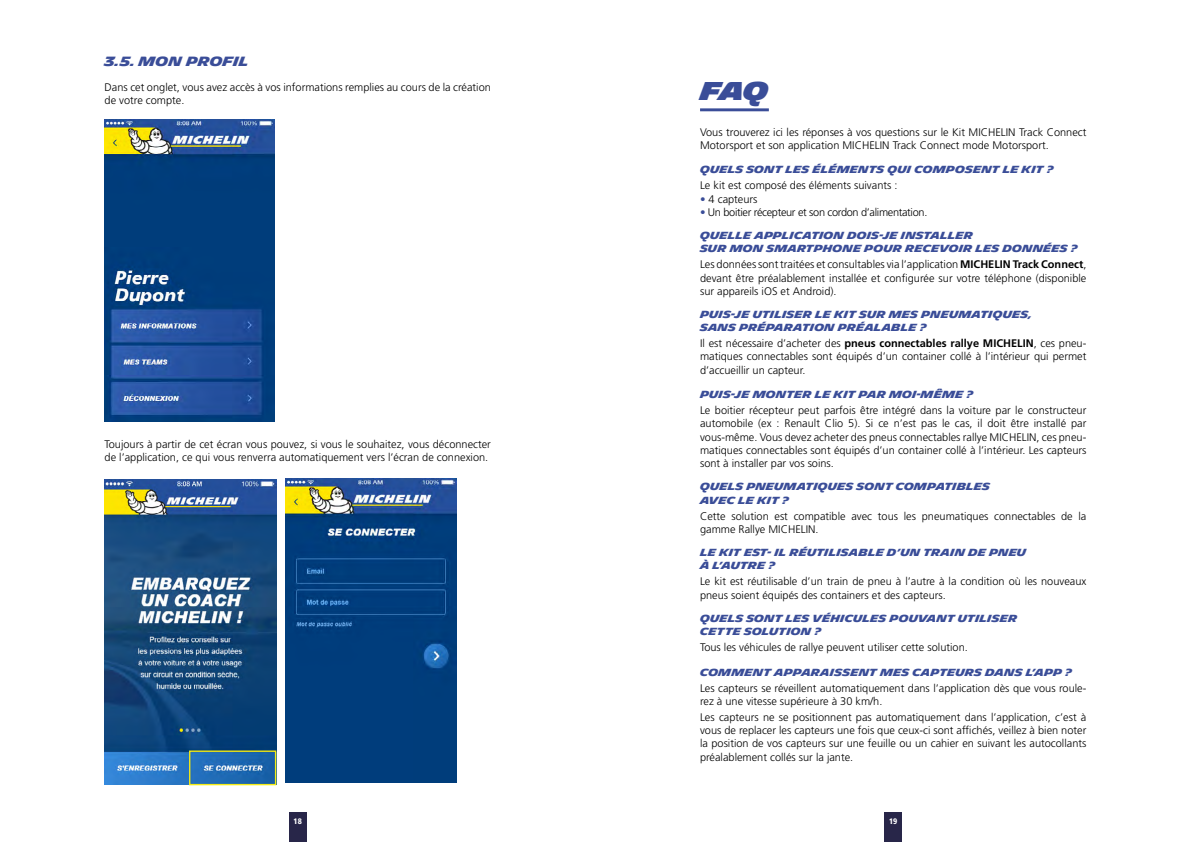
<style>
.page{position:relative;width:1191px;height:842px;background:#fff}
.page>*{position:absolute;margin:0;border:0;box-sizing:border-box;transform-origin:0 0}
.t1{font:900 25px "Michelin";color:#3a4d98}
.t2{font:700 13px "Michelin";color:#3a4d98}
.t3{font:300 11px/13.2px "Frutiger LT Std";color:#000}
.t4{font:300 11px "Frutiger LT Std";letter-spacing:-.03em;color:#000}
.t5{font:700 10px/13.2px "Michelin";color:#3a4d98}
.t6{font:900 condensed 8px "Frutiger LT Std";color:#fff}
.s1{color:#3a4d98}
.s2{font-weight:700}
</style>
<div class="page">
<div style="left:289px;top:812px;width:17px;height:30px;background:#282649"></div>
<div style="left:884px;top:812px;width:17px;height:30px;background:#282649"></div>
<hr style="left:700px;top:108px;width:69px;height:3px;background:#3a4d98">
<img style="left:105px;top:119px;width:170px;height:303px">
<img style="left:105px;top:479px;width:171px;height:306px">
<div style="left:189px;top:750px;width:87px;height:35px;border:1px solid #f4eb15"></div>
<img style="left:285px;top:478px;width:171px;height:305px">
<p class="t2" style="left:105px;top:54px;width:146px">3.5. MON PROFIL</p>
<p class="t3" style="left:105px;top:81px;width:388px">Dans cet onglet, vous avez accès à vos informations remplies au cours de la création de votre compte.</p>
<h1 class="t1" style="left:700px;top:77px;width:70px">FAQ</h1>
<p class="t3" style="left:700px;top:125px;width:388px">Vous trouverez ici les réponses à vos questions sur le Kit MICHELIN Track Connect<br>Motorsport et son application MICHELIN Track Connect mode Motorsport.</p>
<p class="t5" style="left:700px;top:163px;width:355px">QUELS SONT LES ÉLÉMENTS QUI COMPOSENT LE KIT ?</p>
<p class="t3" style="left:700px;top:179px;width:199px">Le kit est composé des éléments suivants :</p>
<p class="t3" style="left:700px;top:192px;width:59px"><span class="s1">•</span> 4 capteurs</p>
<p class="t4" style="left:700px;top:206px;width:229px"><span class="s1">•</span> Un boitier récepteur et son cordon d’alimentation.</p>
<p class="t5" style="left:700px;top:229px;width:379px">QUELLE APPLICATION DOIS-JE INSTALLER<br>SUR MON SMARTPHONE POUR RECEVOIR LES DONNÉES ?</p>
<p class="t3" style="left:700px;top:258px;width:388px;text-align:justify">Les données sont traitées et consultables via l’application <span class="s2">MICHELIN Track Connect</span>, devant être préalablement installée et configurée sur votre téléphone (disponible sur appareils iOS et Android).</p>
<p class="t5" style="left:700px;top:308px;width:334px">PUIS-JE UTILISER LE KIT SUR MES PNEUMATIQUES,<br>SANS PRÉPARATION PRÉALABLE ?</p>
<p class="t3" style="left:700px;top:337px;width:388px;text-align:justify">Il est nécessaire d’acheter des <span class="s2">pneus connectables rallye MICHELIN</span>, ces pneu&shy;matiques connectables sont équipés d’un container collé à l’intérieur qui permet d’accueillir un capteur.</p>
<p class="t5" style="left:700px;top:388px;width:275px">PUIS-JE MONTER LE KIT PAR MOI-MÊME ?</p>
<p class="t3" style="left:700px;top:404px;width:388px;text-align:justify">Le boitier récepteur peut parfois être intégré dans la voiture par le constructeur automobile (ex : Renault Clio 5). Si ce n’est pas le cas, il doit être installé par vous-même. Vous devez acheter des pneus connectables rallye MICHELIN, ces pneu&shy;matiques connectables sont équipés d’un container collé à l’intérieur. Les capteurs sont à installer par vos soins.</p>
<p class="t5" style="left:700px;top:480px;width:292px">QUELS PNEUMATIQUES SONT COMPATIBLES<br>AVEC LE KIT ?</p>
<p class="t3" style="left:700px;top:509px;width:388px">Cette solution est compatible avec tous les pneumatiques connectables de la gamme Rallye MICHELIN.</p>
<p class="t5" style="left:700px;top:546px;width:328px">LE KIT EST- IL RÉUTILISABLE D’UN TRAIN DE PNEU<br>À L’AUTRE ?</p>
<p class="t3" style="left:700px;top:575px;width:388px">Le kit est réutilisable d’un train de pneu à l’autre à la condition où les nouveaux pneus soient équipés des containers et des capteurs.</p>
<p class="t5" style="left:700px;top:612px;width:319px">QUELS SONT LES VÉHICULES POUVANT UTILISER<br>CETTE SOLUTION ?</p>
<p class="t3" style="left:700px;top:641px;width:269px">Tous les véhicules de rallye peuvent utiliser cette solution.</p>
<p class="t5" style="left:700px;top:666px;width:373px">COMMENT APPARAISSENT MES CAPTEURS DANS L’APP ?</p>
<p class="t3" style="left:700px;top:681px;width:388px">Les capteurs se réveillent automatiquement dans l’application dès que vous roule&shy;rez à une vitesse supérieure à 30 km/h.</p>
<p class="t3" style="left:700px;top:711px;width:388px;text-align:justify">Les capteurs ne se positionnent pas automatiquement dans l’application, c’est à vous de replacer les capteurs une fois que ceux-ci sont affichés, veillez à bien noter la position de vos capteurs sur une feuille ou un cahier en suivant les autocollants préalablement collés sur la jante.</p>
<p class="t3" style="left:105px;top:438px;width:388px">Toujours à partir de cet écran vous pouvez, si vous le souhaitez, vous déconnecter de l’application, ce qui vous renverra automatiquement vers l’écran de connexion.</p>
<p class="t6" style="left:293px;top:816px;width:10px">18</p>
<p class="t6" style="left:889px;top:816px;width:10px">19</p>
</div>
